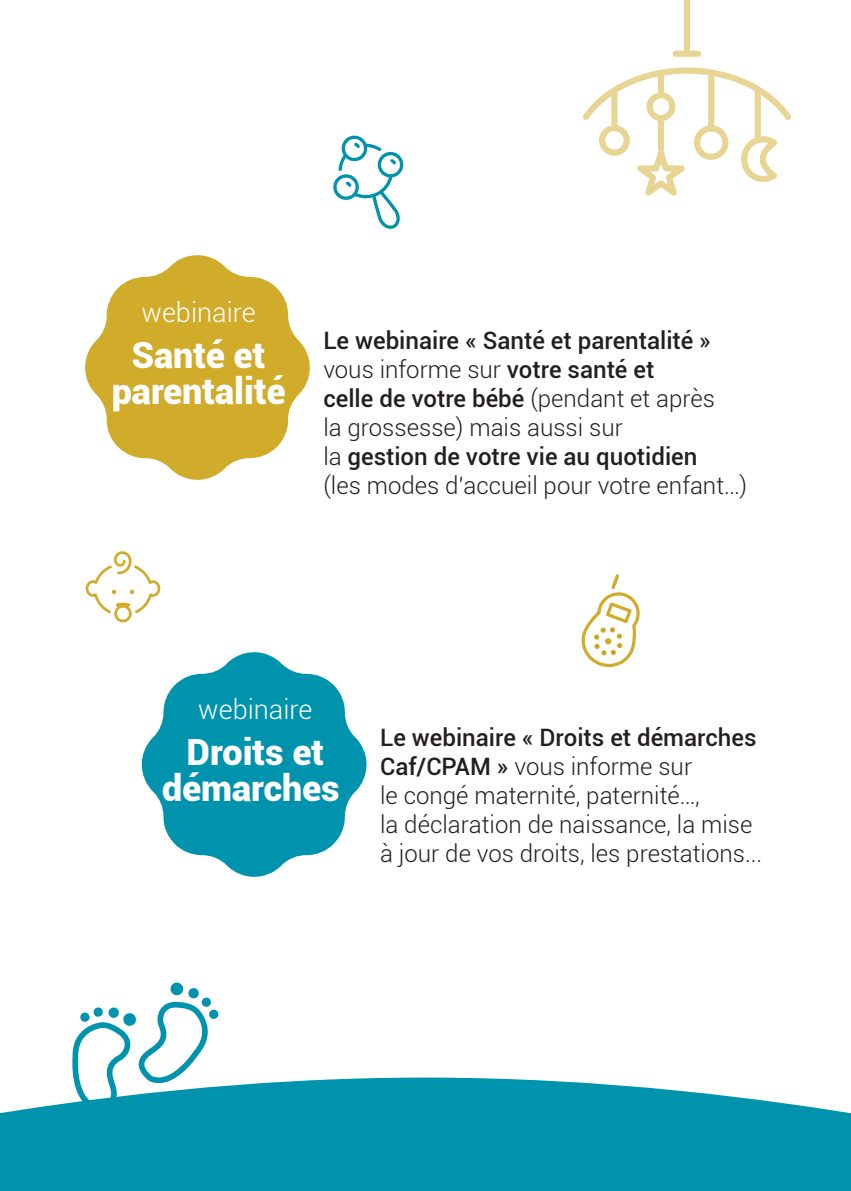
<style>
.page{position:relative;width:851px;height:1191px;background:#fff}
.page>*{position:absolute;margin:0;border:0;box-sizing:border-box;transform-origin:0 0}
.t1{font:900 36px/36px "Roboto";color:#fff;text-align:center}
.t2{font:300 27px "Roboto";color:#fff}
.t3{font:300 24px/28.8px "Roboto";color:#231f20}
.s1{font-weight:500}
</style>
<div class="page">
<svg style="left:0;top:1077px;width:850px;height:114px;background:#179cb4"></svg>
<svg style="left:85px;top:255px;width:225px;height:225px;fill:#d1ab2a"></svg>
<svg style="left:69px;top:982px;width:150px;height:128px"></svg>
<svg style="left:333px;top:135px;width:70px;height:94px"></svg>
<svg style="left:581px;top:574px;width:59px;height:93px"></svg>
<svg style="left:142px;top:652px;width:224px;height:224px;fill:#0093ad"></svg>
<div style="left:114px;top:605px;width:18px;height:17px;border:3px solid #d1ab2a;border-radius:50%"></div>
<svg style="left:85px;top:551px;width:76px;height:65px"></svg>
<svg style="left:583px;top:67px;width:208px;height:59px"></svg>
<div style="left:657px;top:118px;width:7px;height:31px;background:#e8d594"></div>
<div style="left:657px;top:75px;width:7px;height:19px;background:#e8d594"></div>
<svg style="left:621px;top:146px;width:64px;height:50px"></svg>
<div style="left:646px;top:92px;width:29px;height:29px;border:6px solid #d1ab2a;border-radius:50%"></div>
<div style="left:708px;top:73px;width:6px;height:56px;background:#e8d594"></div>
<div style="left:693px;top:125px;width:35px;height:35px;border:6px solid #d1ab2a;border-radius:50%"></div>
<div style="left:611px;top:91px;width:6px;height:37px;background:#e8d594"></div>
<div style="left:599px;top:125px;width:30px;height:31px;border:6px solid #d1ab2a;border-radius:50%"></div>
<div style="left:754px;top:90px;width:6px;height:48px;background:#e8d594"></div>
<svg style="left:741px;top:133px;width:36px;height:50px"></svg>
<div style="left:675px;top:51px;width:23px;height:6px;background:#e8d594"></div>
<div style="left:683px;top:0;width:7px;height:53px;background:#e8d594"></div>
<p class="t2" style="left:141px;top:293px;width:116px">webinaire</p>
<h1 class="t1" style="left:112px;top:336px;width:175px">Santé et parentalité</h1>
<p class="t3" style="left:323px;top:326px;width:425px"><span class="s1">Le webinaire « Santé et parentalité » </span>vous informe sur <span class="s1">votre santé et<br>celle de votre bébé</span> (pendant et après<br>la grossesse) mais aussi sur<br>la <span class="s1">gestion de votre vie au quotidien<br></span>(les modes d’accueil pour votre enfant…)</p>
<p class="t2" style="left:198px;top:690px;width:116px">webinaire</p>
<h1 class="t1" style="left:162px;top:733px;width:179px">Droits et démarches</h1>
<p class="t3" style="left:380px;top:722px;width:383px"><span class="s1">Le webinaire « Droits et démarches Caf/CPAM »</span> vous informe sur<br>le congé maternité, paternité…,<br>la déclaration de naissance, la mise à jour de vos droits, les prestations...</p>
</div>
